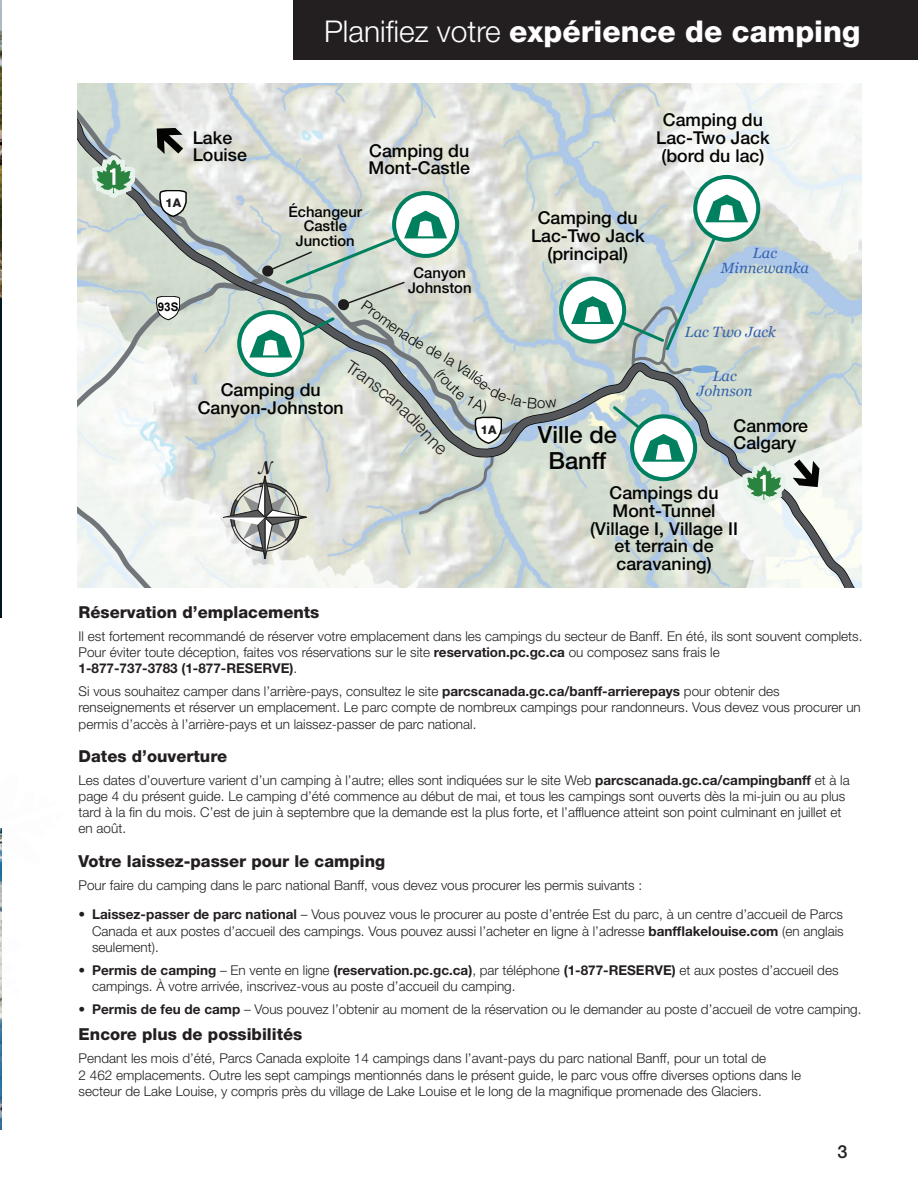
<style>
.page{position:relative;width:918px;height:1188px;background:#fff}
.page>*{position:absolute;margin:0;border:0;box-sizing:border-box;transform-origin:0 0}
.t1{font:800 30px "Helvetica Neue LT Std";color:#fff}
.t2{font:500 23.7px/26.7px "Helvetica Neue LT Std";color:#040503;text-align:center}
.t3{font:18.3px "Script MT Bold";color:#201d1e}
.t4{font:500 18px "Helvetica Neue LT Std";color:#231f20}
.t5{font:500 17.7px/17.7px "Helvetica Neue LT Std";color:#040503;text-align:center}
.t6{font:800 16.5px "Helvetica Neue LT Std";color:#231f20}
.t7{font:500 14.85px/14.9px "Helvetica Neue LT Std";color:#040503;text-align:center}
.t8{font:italic 14.85px/14.9px "Georgia";color:#3562ae;text-align:center}
.t9{font:300 14.85px "Helvetica Neue LT Std";color:#040503}
.t10{font:300 13.5px/16.2px "Helvetica Neue LT Std";color:#231f20}
.t11{font:800 12px "Helvetica Neue LT Std";color:#201d1e}
.t12{font:700 11.85px "Arial";color:#040503}
.s1{font-weight:300}
.s2{font-weight:700}
</style>
<div class="page">
<hr style="left:0;top:0;width:1px;height:617px;background:#011622">
<div style="left:294px;top:0;width:624px;height:60px;background:#231f20"></div>
<img style="left:0;top:0;width:1px;height:298px">
<svg style="left:0;top:828px;width:2px;height:180px"></svg>
<img style="left:0;top:829px;width:1px;height:300px">
<svg style="left:77px;top:84px;width:784px;height:504px"></svg>
<svg style="left:156px;top:296px;width:24px;height:24px"></svg>
<svg style="left:160px;top:190px;width:30px;height:43px"></svg>
<svg style="left:87px;top:145px;width:54px;height:80px;background:#b0c4b4"></svg>
<svg style="left:610px;top:403px;width:87px;height:78px"></svg>
<svg style="left:559px;top:175px;width:201px;height:202px;background:#c2d4ce"></svg>
<svg style="left:147px;top:119px;width:43px;height:42px;background:#dee2d8"></svg>
<svg style="left:738px;top:452px;width:90px;height:79px"></svg>
<svg style="left:213px;top:191px;width:324px;height:378px;background:#cad3cc"></svg>
<svg style="left:545px;top:400px;width:12px;height:8px"></svg>
<h1 class="t1" style="left:324px;top:14px;width:538px"><span class="s1">Planifiez votre</span> expérience de camping</h1>
<h3 class="t5" style="left:193px;top:128px;width:56px;text-align:left">Lake<br>Louise</h3>
<p class="t11" style="left:165px;top:195px;width:18px">1A</p>
<p class="t12" style="left:158px;top:299px;width:22px">93S</p>
<h3 class="t5" style="left:369px;top:141px;width:103px;text-align:left">Camping du<br>Mont-Castle</h3>
<p class="t7" style="left:289px;top:204px;width:75px">Échangeur<br>Castle<br>Junction</p>
<p class="t7" style="left:408px;top:265px;width:65px">Canyon<br>Johnston</p>
<h3 class="t5" style="left:198px;top:381px;width:148px">Camping du<br>Canyon-Johnston</h3>
<h3 class="t3" style="left:257px;top:457px;width:18px">N</h3>
<p class="t11" style="left:480px;top:423px;width:18px">1A</p>
<h3 class="t5" style="left:656px;top:111px;width:115px">Camping du<br>Lac-Two Jack (bord du lac)</h3>
<h3 class="t5" style="left:531px;top:209px;width:115px">Camping du<br>Lac-Two Jack (principal)</h3>
<p class="t8" style="left:721px;top:245px;width:90px">Lac<br>Minnewanka</p>
<p class="t9" style="left:537px;top:394px;width:10px">o</p>
<h2 class="t2" style="left:538px;top:421px;width:81px">Ville de<br>Banff</h2>
<p class="t8" style="left:685px;top:325px;width:93px">Lac Two Jack</p>
<p class="t8" style="left:697px;top:369px;width:57px">Lac<br>Johnson</p>
<h3 class="t5" style="left:734px;top:416px;width:76px;text-align:left">Canmore<br>Calgary</h3>
<h3 class="t5" style="left:590px;top:484px;width:149px">Campings du<br>Mont-Tunnel (Village I, Village II et terrain de caravaning)</h3>
<p class="t6" style="left:79px;top:602px;width:242px">Réservation d’emplacements</p>
<p class="t10" style="left:79px;top:628px;width:785px">Il est fortement recommandé de réserver votre emplacement dans les campings du secteur de Banff. En été, ils sont souvent complets.<br>Pour éviter toute déception, faites vos réservations sur le site <span class="s2">reservation.pc.gc.ca</span> ou composez sans frais le<br><span class="s2">1-877-737-3783 (1-877-RESERVE)</span>.</p>
<p class="t10" style="left:79px;top:683px;width:784px">Si vous souhaitez camper dans l’arrière-pays, consultez le site <span class="s2">parcscanada.gc.ca/banff-arrierepays</span> pour obtenir des renseignements et réserver un emplacement. Le parc compte de nombreux campings pour randonneurs. Vous devez vous procurer un permis d’accès à l’arrière-pays et un laissez-passer de parc national.</p>
<p class="t6" style="left:79px;top:746px;width:150px">Dates d’ouverture</p>
<p class="t10" style="left:79px;top:772px;width:773px">Les dates d’ouverture varient d’un camping à l’autre; elles sont indiquées sur le site Web <span class="s2">parcscanada.gc.ca/campingbanff</span> et à la page 4 du présent guide. Le camping d’été commence au début de mai, et tous les campings sont ouverts dès la mi-juin ou au plus tard à la fin du mois. C’est de juin à septembre que la demande est la plus forte, et l’affluence atteint son point culminant en juillet et en août.</p>
<p class="t6" style="left:79px;top:851px;width:308px">Votre laissez-passer pour le camping</p>
<p class="t10" style="left:79px;top:876px;width:565px">Pour faire du camping dans le parc national Banff, vous devez vous procurer les permis suivants :</p>
<p class="t10" style="left:92px;top:906px;width:753px;text-align:justify;text-indent:-14px"><span class="s2">• Laissez-passer de parc national</span> – Vous pouvez vous le procurer au poste d’entrée Est du parc, à un centre d’accueil de Parcs Canada et aux postes d’accueil des campings. Vous pouvez aussi l’acheter en ligne à l’adresse <span class="s2">banfflakelouise.com</span> (en anglais seulement).</p>
<p class="t10" style="left:92px;top:962px;width:748px;text-indent:-14px"><span class="s2">• Permis de camping</span> – En vente en ligne <span class="s2">(reservation.pc.gc.ca)</span>, par téléphone <span class="s2">(1-877-RESERVE)</span> et aux postes d’accueil des campings. À votre arrivée, inscrivez-vous au poste d’accueil du camping.</p>
<p class="t10" style="left:79px;top:1001px;width:784px"><span class="s2">• Permis de feu de camp</span> – Vous pouvez l’obtenir au moment de la réservation ou le demander au poste d’accueil de votre camping.</p>
<p class="t6" style="left:79px;top:1025px;width:225px">Encore plus de possibilités</p>
<p class="t10" style="left:79px;top:1050px;width:724px">Pendant les mois d’été, Parcs Canada exploite 14 campings dans l’avant-pays du parc national Banff, pour un total de<br>2 462 emplacements. Outre les sept campings mentionnés dans le présent guide, le parc vous offre diverses options dans le secteur de Lake Louise, y compris près du village de Lake Louise et le long de la magnifique promenade des Glaciers.</p>
<h3 class="t4" style="left:838px;top:1141px;width:12px">3</h3>
</div>
